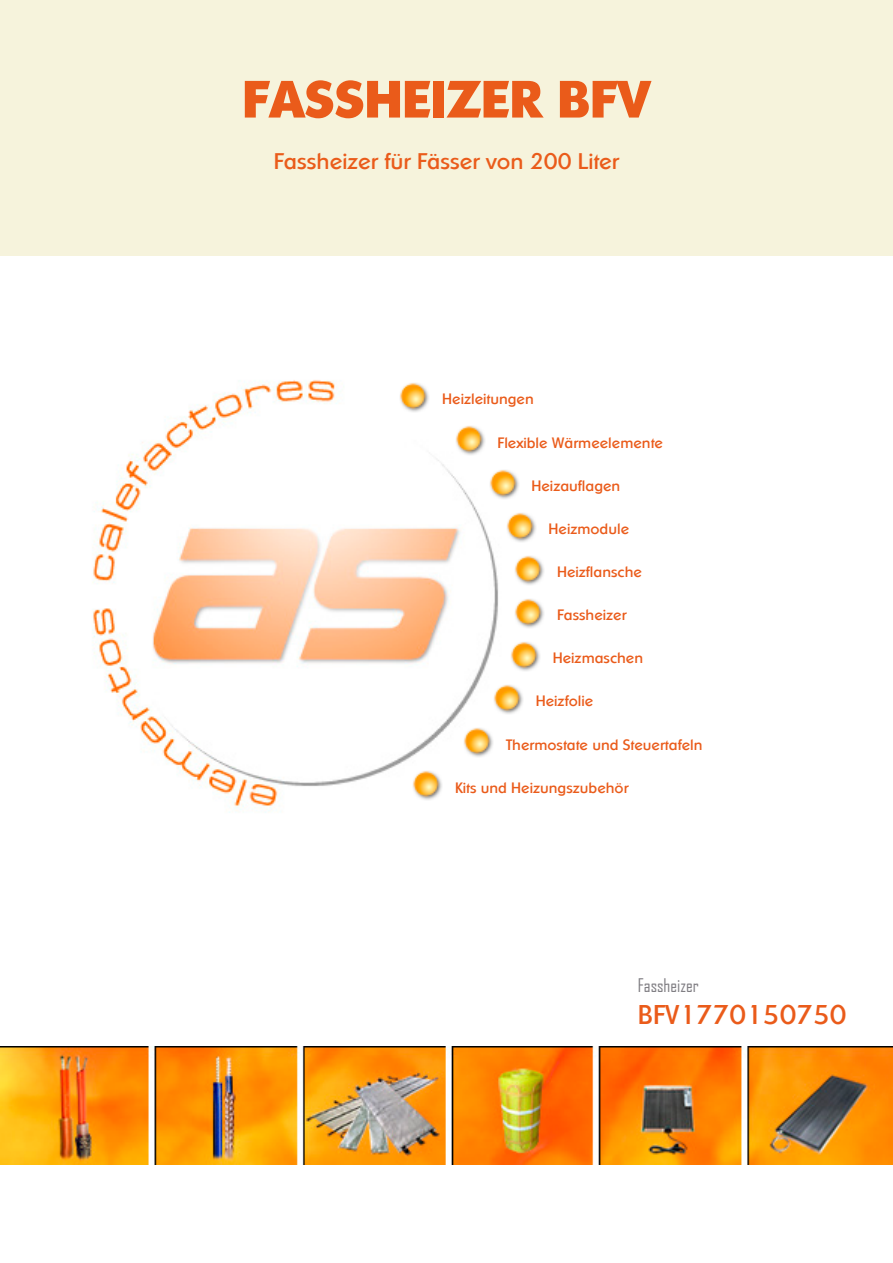
<style>
.page{position:relative;width:893px;height:1263px;background:#fff}
.page>*{position:absolute;margin:0;border:0;box-sizing:border-box;transform-origin:0 0}
.t1{font:800 52.5px "Sharnay";color:#ea5b1a}
.t2{font:27px "Sharnay";color:#ea5b1a}
.t3{font:22.5px "Sharnay";color:#ea5b1a}
.t4{font:18px "Agency FB";color:#807e83}
.t5{font:15px "Sharnay";color:#ea5b1a}
</style>
<div class="page">
<div style="left:0;top:0;width:893px;height:255px;background:#f6f3dc"></div>
<img style="left:0;top:1046px;width:892px;height:118px">
<img style="left:92px;top:380px;width:406px;height:433px">
<img style="left:400px;top:383px;width:30px;height:30px">
<img style="left:455px;top:426px;width:30px;height:30px">
<img style="left:489px;top:469px;width:30px;height:30px">
<img style="left:507px;top:513px;width:29px;height:29px">
<img style="left:493px;top:685px;width:30px;height:30px">
<img style="left:515px;top:599px;width:29px;height:29px">
<img style="left:511px;top:642px;width:29px;height:29px">
<img style="left:515px;top:556px;width:29px;height:29px">
<img style="left:463px;top:728px;width:30px;height:30px">
<img style="left:412px;top:771px;width:30px;height:30px">
<h1 class="t1" style="left:242px;top:68px;width:410px">FASSHEIZER BFV</h1>
<h3 class="t3" style="left:274px;top:149px;width:347px">Fassheizer für Fässer von 200 Liter</h3>
<p class="t5" style="left:442px;top:391px;width:93px">Heizleitungen</p>
<p class="t5" style="left:497px;top:434px;width:167px">Flexible Wärmeelemente</p>
<p class="t5" style="left:531px;top:477px;width:90px">Heizauflagen</p>
<p class="t5" style="left:549px;top:520px;width:82px">Heizmodule</p>
<p class="t5" style="left:557px;top:563px;width:86px">Heizflansche</p>
<p class="t5" style="left:557px;top:607px;width:71px">Fassheizer</p>
<p class="t5" style="left:553px;top:650px;width:92px">Heizmaschen</p>
<p class="t5" style="left:536px;top:693px;width:59px">Heizfolie</p>
<p class="t5" style="left:506px;top:736px;width:198px">Thermostate und Steuertafeln</p>
<p class="t5" style="left:455px;top:779px;width:175px">Kits und Heizungszubehör</p>
<p class="t4" style="left:638px;top:974px;width:62px">Fassheizer</p>
<h2 class="t2" style="left:638px;top:999px;width:210px">BFV1770150750</h2>
</div>
